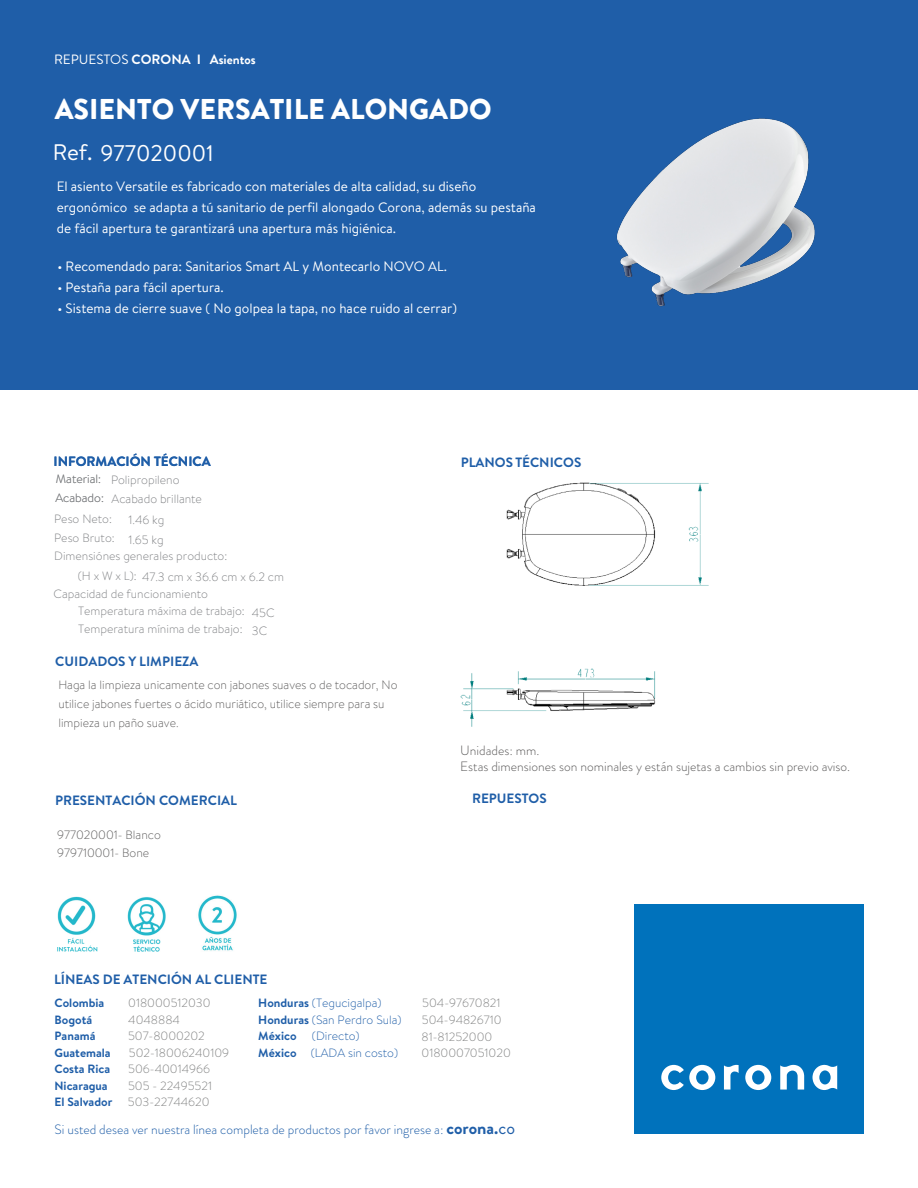
<style>
.page{position:relative;width:918px;height:1188px;background:#fff}
.page>*{position:absolute;margin:0;border:0;box-sizing:border-box;transform-origin:0 0}
.t1{font:900 28.5px "Brandon Grotesque";color:#fff}
.t2{font:22.5px "Brandon Text";color:#fff}
.t3{font:13.5px/21.1px "Brandon Text";color:#fff}
.t4{font:700 13.5px "Brandon Grotesque";color:#1f5ea8}
.t5{font:300 13.5px/16.2px "Brandon Grotesque";color:#5d5c5c}
.t6{font:300 13.5px "Brandon Grotesque";color:#1f5ea8}
.t7{font:13.5px "Brandon Grotesque";color:#fff}
.t8{font:700 13.5px "Brandon Grotesque";color:#fff}
.t9{font:300 12px/16.8px "Brandon Text";color:#808285}
.t10{font:300 12px/18.6px "Brandon Text";color:#5d5c5c}
.t11{font:300 12px/15.8px "Brandon Text";color:#828383}
.t12{font:300 12px/17.7px "Brandon Text";color:#1f5ea8}
.t13{font:700 12px "Brandon Text";color:#1f5ea8}
.s1{font-weight:700}
.s2{font-weight:700;font-size:18px}
.s3{font-weight:400;font-size:18px}
</style>
<div class="page">
<div style="left:0;top:0;width:918px;height:389px;background:#1f5ea8"></div>
<div style="left:634px;top:904px;width:230px;height:230px;background:#0072bc"></div>
<svg style="left:661px;top:1065px;width:54px;height:25px"></svg>
<svg style="left:745px;top:1065px;width:26px;height:25px"></svg>
<svg style="left:780px;top:1065px;width:24px;height:25px"></svg>
<svg style="left:812px;top:1065px;width:25px;height:25px"></svg>
<svg style="left:724px;top:1065px;width:15px;height:25px"></svg>
<img style="left:616px;top:118px;width:199px;height:189px">
<img style="left:460px;top:482px;width:249px;height:245px">
<img style="left:57px;top:895px;width:180px;height:57px">
<p class="t7" style="left:54px;top:50px;width:148px">REPUESTOS <span class="s1">CORONA I</span></p>
<p class="t8" style="left:210px;top:50px;width:48px">Asientos</p>
<h1 class="t1" style="left:55px;top:89px;width:438px">ASIENTO VERSATILE ALONGADO</h1>
<h2 class="t2" style="left:53px;top:136px;width:41px">Ref.</h2>
<h2 class="t2" style="left:100px;top:138px;width:115px">977020001</h2>
<p class="t3" style="left:57px;top:175px;width:481px">El asiento Versatile es fabricado con materiales de alta calidad, su diseño ergonómico se adapta a tú sanitario de perfil alongado Corona, además su pestaña de fácil apertura te garantizará una apertura más higiénica.</p>
<p class="t3" style="left:57px;top:255px;width:391px">• Recomendado para: Sanitarios Smart AL y Montecarlo NOVO AL.</p>
<p class="t3" style="left:57px;top:277px;width:168px">• Pestaña para fácil apertura.</p>
<p class="t3" style="left:57px;top:298px;width:401px">• Sistema de cierre suave ( No golpea la tapa, no hace ruido al cerrar)</p>
<p class="t4" style="left:54px;top:452px;width:159px">INFORMACIÓN TÉCNICA</p>
<p class="t9" style="left:56px;top:469px;width:50px;line-height:18.8px">Material:<br>Acabado:</p>
<p class="t9" style="left:111px;top:470px;width:92px;line-height:18.6px">Polipropileno<br>Acabado brillante</p>
<p class="t9" style="left:128px;top:509px;width:38px;line-height:19.6px">1.46 kg<br>1.65 kg</p>
<p class="t9" style="left:54px;top:510px;width:59px">Peso Neto:</p>
<p class="t9" style="left:54px;top:529px;width:62px">Peso Bruto:</p>
<p class="t9" style="left:54px;top:547px;width:175px">Dimensiónes generales producto:</p>
<p class="t9" style="left:78px;top:567px;width:60px">(H x W x L):</p>
<p class="t9" style="left:78px;top:585px;width:168px;text-indent:-25px">Capacidad de funcionamiento<br>Temperatura máxima de trabajo:</p>
<p class="t9" style="left:78px;top:620px;width:166px">Temperatura mínima de trabajo:</p>
<p class="t9" style="left:142px;top:568px;width:143px">47.3 cm x 36.6 cm x 6.2 cm</p>
<p class="t9" style="left:252px;top:603px;width:24px;line-height:18.5px">45C<br>3C</p>
<p class="t4" style="left:55px;top:652px;width:145px">CUIDADOS Y LIMPIEZA</p>
<p class="t10" style="left:58px;top:676px;width:341px">Haga la limpieza unicamente con jabones suaves o de tocador, No utilice jabones fuertes o ácido muriático, utilice siempre para su limpieza un paño suave.</p>
<p class="t4" style="left:55px;top:791px;width:183px">PRESENTACIÓN COMERCIAL</p>
<p class="t10" style="left:57px;top:825px;width:105px">977020001- Blanco<br>979710001- Bone</p>
<p class="t4" style="left:461px;top:453px;width:122px">PLANOS TÉCNICOS</p>
<p class="t5" style="left:460px;top:742px;width:392px">Unidades: mm.<br>Estas dimensiones son nominales y están sujetas a cambios sin previo aviso.</p>
<p class="t4" style="left:472px;top:789px;width:76px">REPUESTOS</p>
<p class="t4" style="left:54px;top:970px;width:215px">LÍNEAS DE ATENCIÓN AL CLIENTE</p>
<p class="t13" style="left:55px;top:995px;width:51px">Colombia</p>
<p class="t11" style="left:128px;top:995px;width:84px">018000512030</p>
<p class="t13" style="left:55px;top:1011px;width:39px">Bogotá</p>
<p class="t11" style="left:128px;top:1012px;width:53px">4048884</p>
<p class="t13" style="left:55px;top:1028px;width:42px">Panamá</p>
<p class="t11" style="left:128px;top:1028px;width:78px">507-8000202</p>
<p class="t13" style="left:55px;top:1044px;width:58px">Guatemala</p>
<p class="t11" style="left:129px;top:1045px;width:102px">502-18006240109</p>
<p class="t13" style="left:55px;top:1061px;width:57px">Costa Rica</p>
<p class="t11" style="left:128px;top:1061px;width:83px">506-40014966</p>
<p class="t13" style="left:55px;top:1077px;width:55px">Nicaragua</p>
<p class="t11" style="left:128px;top:1078px;width:85px">505 - 22495521</p>
<p class="t13" style="left:55px;top:1094px;width:59px">El Salvador</p>
<p class="t11" style="left:128px;top:1094px;width:83px">503-22744620</p>
<p class="t12" style="left:258px;top:994px;width:125px"><span class="s1">Honduras</span> (Tegucigalpa)</p>
<p class="t11" style="left:422px;top:995px;width:80px">504-97670821</p>
<p class="t12" style="left:258px;top:1011px;width:145px"><span class="s1">Honduras</span> (San Perdro Sula)</p>
<p class="t11" style="left:422px;top:1012px;width:81px">504-94826710</p>
<p class="t13" style="left:258px;top:1027px;width:40px">México</p>
<p class="t12" style="left:258px;top:1026px;width:141px;text-indent:54px">(Directo)<br><span class="s1">México</span> (LADA sin costo)</p>
<p class="t11" style="left:422px;top:1029px;width:91px">81-81252000<br>0180007051020</p>
<p class="t6" style="left:55px;top:1120px;width:462px">Si usted desea ver nuestra línea completa de productos por favor ingrese a: <span class="s2">corona.</span><span class="s3">co</span></p>
</div>
